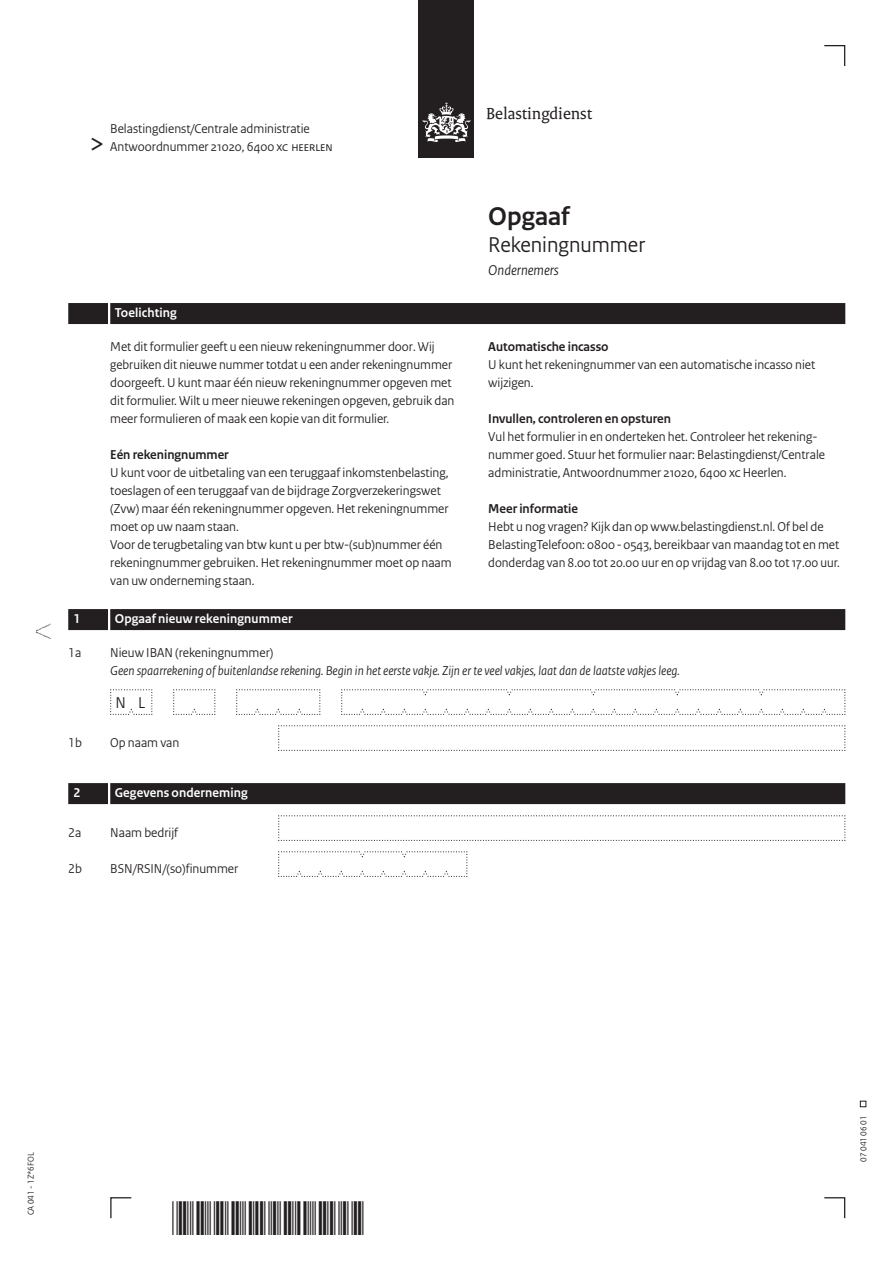
<style>
.page{position:relative;width:893px;height:1263px;background:#fff}
.page>*{position:absolute;margin:0;border:0;box-sizing:border-box;transform-origin:0 0}
.t1{font:45px "Free 3 of 9 Extended";letter-spacing:.005em;color:#231f20}
.t2{font:30px "Rijksoverheid Sans Heading";color:#231f20}
.t3{font:700 27px "Rijksoverheid Sans Heading";color:#231f20}
.t4{font:22.5px "Rijksoverheid Sans Heading";color:#231f20}
.t5{font:17.25px "Rijksoverheid Serif";color:#231f20}
.t6{font:16.5px "Rijksoverheid Sans Heading";color:#231f20}
.t7{font:italic 15px "Rijksoverheid Sans Heading";color:#231f20}
.t8{font:13.5px/18px "Rijksoverheid Sans Heading";color:#231f20}
.t9{font:italic 13.5px "Rijksoverheid Sans Heading";color:#231f20}
.t10{font:700 13.5px "Rijksoverheid Sans Heading";color:#231f20}
.t11{font:700 13.5px "Rijksoverheid Sans Heading";letter-spacing:.01em;color:#fff}
.t12{font:9px "Rijksoverheid Sans Heading";color:#231f20}
</style>
<div class="page">
<svg style="left:824px;top:1197px;width:22px;height:22px"></svg>
<svg style="left:110px;top:1197px;width:22px;height:22px"></svg>
<svg style="left:824px;top:45px;width:22px;height:21px"></svg>
<svg style="left:860px;top:1101px;width:6px;height:6px"></svg>
<div style="left:419px;top:0;width:55px;height:158px;background:#231f20"></div>
<svg style="left:423px;top:102px;width:47px;height:40px"></svg>
<svg style="left:36px;top:624px;width:15px;height:15px"></svg>
<div style="left:110px;top:609px;width:735px;height:21px;background:#231f20"></div>
<div style="left:68px;top:609px;width:40px;height:21px;background:#231f20"></div>
<div style="left:110px;top:783px;width:735px;height:21px;background:#231f20"></div>
<div style="left:68px;top:783px;width:40px;height:21px;background:#231f20"></div>
<svg style="left:110px;top:689px;width:43px;height:26px"></svg>
<svg style="left:173px;top:689px;width:43px;height:26px"></svg>
<svg style="left:236px;top:689px;width:85px;height:26px"></svg>
<svg style="left:341px;top:689px;width:505px;height:26px"></svg>
<svg style="left:278px;top:725px;width:568px;height:26px"></svg>
<svg style="left:278px;top:815px;width:568px;height:26px"></svg>
<svg style="left:278px;top:851px;width:190px;height:26px"></svg>
<div style="left:110px;top:303px;width:735px;height:21px;background:#231f20"></div>
<div style="left:68px;top:303px;width:40px;height:21px;background:#231f20"></div>
<p class="t8" style="left:110px;top:120px;width:201px">Belastingdienst/Centrale administratie</p>
<h2 class="t2" style="left:89px;top:126px;width:17px">&gt;</h2>
<p class="t8" style="left:110px;top:138px;width:224px">Antwoordnummer 21020, 6400 XC Heerlen</p>
<p class="t11" style="left:115px;top:305px;width:64px">Toelichting</p>
<p class="t8" style="left:110px;top:338px;width:346px">Met dit formulier geeft u een nieuw rekeningnummer door. Wij gebruiken dit nieuwe nummer totdat u een ander rekeningnummer doorgeeft. U kunt maar één nieuw rekeningnummer opgeven met dit formulier. Wilt u meer nieuwe rekeningen opgeven, gebruik dan meer formulieren of maak een kopie van dit formulier.</p>
<p class="t10" style="left:110px;top:447px;width:120px">Eén rekeningnummer</p>
<p class="t8" style="left:110px;top:464px;width:343px">U kunt voor de uitbetaling van een teruggaaf inkomstenbelasting, toeslagen of een teruggaaf van de bijdrage Zorgverzekeringswet (Zvw) maar één rekeningnummer opgeven. Het rekeningnummer moet op uw naam staan.<br>Voor de terugbetaling van btw kunt u per btw-(sub)nummer één rekeningnummer gebruiken. Het rekeningnummer moet op naam van uw onderneming staan.</p>
<p class="t5" style="left:486px;top:103px;width:107px">Belastingdienst</p>
<h3 class="t3" style="left:488px;top:201px;width:83px">Opgaaf</h3>
<h3 class="t4" style="left:488px;top:232px;width:159px">Rekeningnummer</h3>
<p class="t7" style="left:488px;top:261px;width:72px">Ondernemers</p>
<p class="t10" style="left:488px;top:339px;width:122px">Automatische incasso</p>
<p class="t8" style="left:488px;top:356px;width:328px">U kunt het rekeningnummer van een automatische incasso niet wijzigen.</p>
<p class="t10" style="left:488px;top:411px;width:184px">Invullen, controleren en opsturen</p>
<p class="t8" style="left:488px;top:428px;width:338px">Vul het formulier in en onderteken het. Controleer het rekening&shy;nummer goed. Stuur het formulier naar: Belastingdienst/Centrale administratie, Antwoordnummer 21020, 6400 XC Heerlen.</p>
<p class="t10" style="left:488px;top:501px;width:91px">Meer informatie</p>
<p class="t8" style="left:488px;top:518px;width:353px">Hebt u nog vragen? Kijk dan op www.belastingdienst.nl. Of bel de<br>BelastingTelefoon: 0800-0543, bereikbaar van maandag tot en met donderdag van 8.00 tot 20.00 uur en op vrijdag van 8.00 tot 17.00 uur.</p>
<p class="t11" style="left:74px;top:611px;width:8px">1</p>
<p class="t11" style="left:115px;top:611px;width:179px">Opgaaf nieuw rekeningnummer</p>
<p class="t8" style="left:68px;top:644px;width:15px">1a</p>
<p class="t8" style="left:110px;top:644px;width:165px">Nieuw IBAN (rekeningnummer)</p>
<p class="t9" style="left:110px;top:663px;width:571px">Geen spaarrekening of buitenlandse rekening. Begin in het eerste vakje. Zijn er te veel vakjes, laat dan de laatste vakjes leeg.</p>
<p class="t6" style="left:116px;top:693px;width:31px">N L</p>
<p class="t8" style="left:68px;top:734px;width:15px">1b</p>
<p class="t8" style="left:110px;top:734px;width:71px">Op naam van</p>
<p class="t11" style="left:74px;top:785px;width:8px">2</p>
<p class="t11" style="left:115px;top:785px;width:134px">Gegevens onderneming</p>
<p class="t8" style="left:68px;top:824px;width:15px">2a</p>
<p class="t8" style="left:110px;top:824px;width:69px">Naam bedrijf</p>
<p class="t8" style="left:68px;top:860px;width:15px">2b</p>
<p class="t8" style="left:110px;top:860px;width:130px">BSN/RSIN/(so)finummer</p>
<p class="t12" style="left:26px;top:1215px;width:64px;rotate:-90deg">CA 041 - 1Z*6FOL</p>
<h1 class="t1" style="left:172px;top:1193px;width:194px">*070410601*</h1>
<p class="t12" style="left:858px;top:1161px;width:47px;rotate:-90deg">07 041 06 01</p>
</div>
